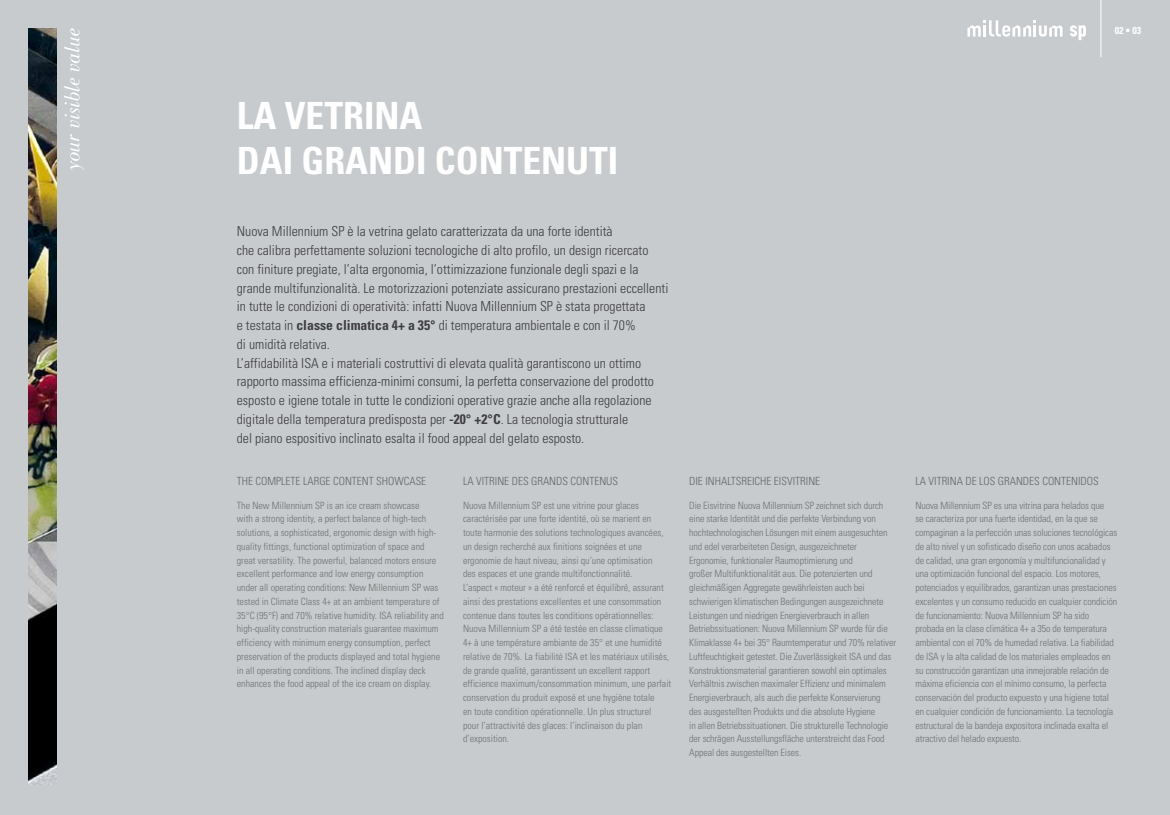
<style>
.page{position:relative;width:1170px;height:815px;background:#fff}
.page>*{position:absolute;margin:0;border:0;box-sizing:border-box;transform-origin:0 0}
.t1{font:700 condensed 37.5px/45px "Univers LT Std";color:#fff}
.t2{font:300 condensed 13.75px/18.8px "Univers LT Std";color:#3e3d40}
.t3{font:300 condensed 11.25px "Univers LT Std";color:#646567}
.t4{font:300 condensed 10px/13.8px "Univers LT Std";letter-spacing:-.01em;color:#707172}
.t5{font:700 condensed 10px "Univers LT Std";color:#fff}
.s1{font-weight:700}
</style>
<div class="page">
<div style="left:0;top:0;width:1169px;height:815px;background:#c8cbcd"></div>
<hr style="left:1100px;top:0;width:1px;height:57px;background:#fff">
<img style="left:28px;top:28px;width:29px;height:757px">
<svg style="left:70px;top:134px;width:14px;height:36px"></svg>
<svg style="left:64px;top:78px;width:15px;height:50px"></svg>
<svg style="left:64px;top:28px;width:16px;height:44px"></svg>
<svg style="left:1070px;top:25px;width:15px;height:15px"></svg>
<svg style="left:967px;top:20px;width:95px;height:17px"></svg>
<h1 class="t1" style="left:237px;top:93px;width:383px">LA VETRINA<br>DAI GRANDI CONTENUTI</h1>
<p class="t2" style="left:237px;top:222px;width:433px">Nuova Millennium SP è la vetrina gelato caratterizzata da una forte identità<br>che calibra perfettamente soluzioni tecnologiche di alto profilo, un design ricercato con finiture pregiate, l’alta ergonomia, l’ottimizzazione funzionale degli spazi e la grande multifunzionalità. Le motorizzazioni potenziate assicurano prestazioni eccellenti in tutte le condizioni di operatività: infatti Nuova Millennium SP è stata progettata<br>e testata in <span class="s1">classe climatica 4+ a 35°</span> di temperatura ambientale e con il 70%<br>di umidità relativa.<br>L’affidabilità ISA e i materiali costruttivi di elevata qualità garantiscono un ottimo rapporto massima efficienza-minimi consumi, la perfetta conservazione del prodotto esposto e igiene totale in tutte le condizioni operative grazie anche alla regolazione digitale della temperatura predisposta per <span class="s1">-20° +2°C</span>. La tecnologia strutturale<br>del piano espositivo inclinato esalta il food appeal del gelato esposto.</p>
<p class="t5" style="left:1114px;top:24px;width:28px">02 • 03</p>
<p class="t3" style="left:237px;top:475px;width:191px">THE COMPLETE LARGE CONTENT SHOWCASE</p>
<p class="t3" style="left:463px;top:475px;width:156px">LA VITRINE DES GRANDS CONTENUS</p>
<p class="t3" style="left:689px;top:475px;width:132px">DIE INHALTSREICHE EISVITRINE</p>
<p class="t3" style="left:915px;top:475px;width:185px">LA VITRINA DE LOS GRANDES CONTENIDOS</p>
<p class="t4" style="left:463px;top:498px;width:210px">Nuova Millennium SP est une vitrine pour glaces caractérisée par une forte identité, où se marient en toute harmonie des solutions technologiques avancées, un design recherché aux finitions soignées et une ergonomie de haut niveau, ainsi qu’une optimisation<br>des espaces et une grande multifonctionnalité.<br>L’aspect « moteur » a été renforcé et équilibré, assurant ainsi des prestations excellentes et une consommation contenue dans toutes les conditions opérationnelles:<br>Nuova Millennium SP a été testée en classe climatique 4+ à une température ambiante de 35° et une humidité relative de 70%. La fiabilité ISA et les matériaux utilisés, de grande qualité, garantissent un excellent rapport efficience maximum/consommation minimum, une parfait conservation du produit exposé et une hygiène totale<br>en toute condition opérationnelle. Un plus structurel<br>pour l’attractivité des glaces: l’inclinaison du plan d’exposition.</p>
<p class="t4" style="left:689px;top:498px;width:208px">Die Eisvitrine Nuova Millennium SP zeichnet sich durch eine starke Identität und die perfekte Verbindung von hochtechnologischen Lösungen mit einem ausgesuchten und edel verarbeiteten Design, ausgezeichneter Ergonomie, funktionaler Raumoptimierung und<br>großer Multifunktionalität aus. Die potenzierten und gleichmäßigen Aggregate gewährleisten auch bei schwierigen klimatischen Bedingungen ausgezeichnete Leistungen und niedrigen Energieverbrauch in allen Betriebssituationen: Nuova Millennium SP wurde für die Klimaklasse 4+ bei 35° Raumtemperatur und 70% relativer Luftfeuchtigkeit getestet. Die Zuverlässigkeit ISA und das Konstruktionsmaterial garantieren sowohl ein optimales Verhältnis zwischen maximaler Effizienz und minimalem Energieverbrauch, als auch die perfekte Konservierung<br>des ausgestellten Produkts und die absolute Hygiene<br>in allen Betriebssituationen. Die strukturelle Technologie der schrägen Ausstellungsfläche unterstreicht das Food Appeal des ausgestellten Eises.</p>
<p class="t4" style="left:915px;top:498px;width:203px">Nuova Millennium SP es una vitrina para helados que<br>se caracteriza por una fuerte identidad, en la que se compaginan a la perfección unas soluciones tecnológicas de alto nivel y un sofisticado diseño con unos acabados de calidad, una gran ergonomía y multifuncionalidad y una optimización funcional del espacio. Los motores, potenciados y equilibrados, garantizan unas prestaciones excelentes y un consumo reducido en cualquier condición de funcionamiento: Nuova Millennium SP ha sido probada en la clase climática 4+ a 35o de temperatura ambiental con el 70% de humedad relativa. La fiabilidad de ISA y la alta calidad de los materiales empleados en su construcción garantizan una inmejorable relación de máxima eficiencia con el mínimo consumo, la perfecta conservación del producto expuesto y una higiene total en cualquier condición de funcionamiento. La tecnología estructural de la bandeja expositora inclinada exalta el atractivo del helado expuesto.</p>
<p class="t4" style="left:237px;top:498px;width:208px">The New Millennium SP is an ice cream showcase<br>with a strong identity, a perfect balance of high-tech solutions, a sophisticated, ergonomic design with high&shy;quality fittings, functional optimization of space and great versatility. The powerful, balanced motors ensure excellent performance and low energy consumption under all operating conditions: New Millennium SP was tested in Climate Class 4+ at an ambient temperature of 35°C (95°F) and 70% relative humidity. ISA reliability and high-quality construction materials guarantee maximum efficiency with minimum energy consumption, perfect preservation of the products displayed and total hygiene in all operating conditions. The inclined display deck enhances the food appeal of the ice cream on display.</p>
</div>
